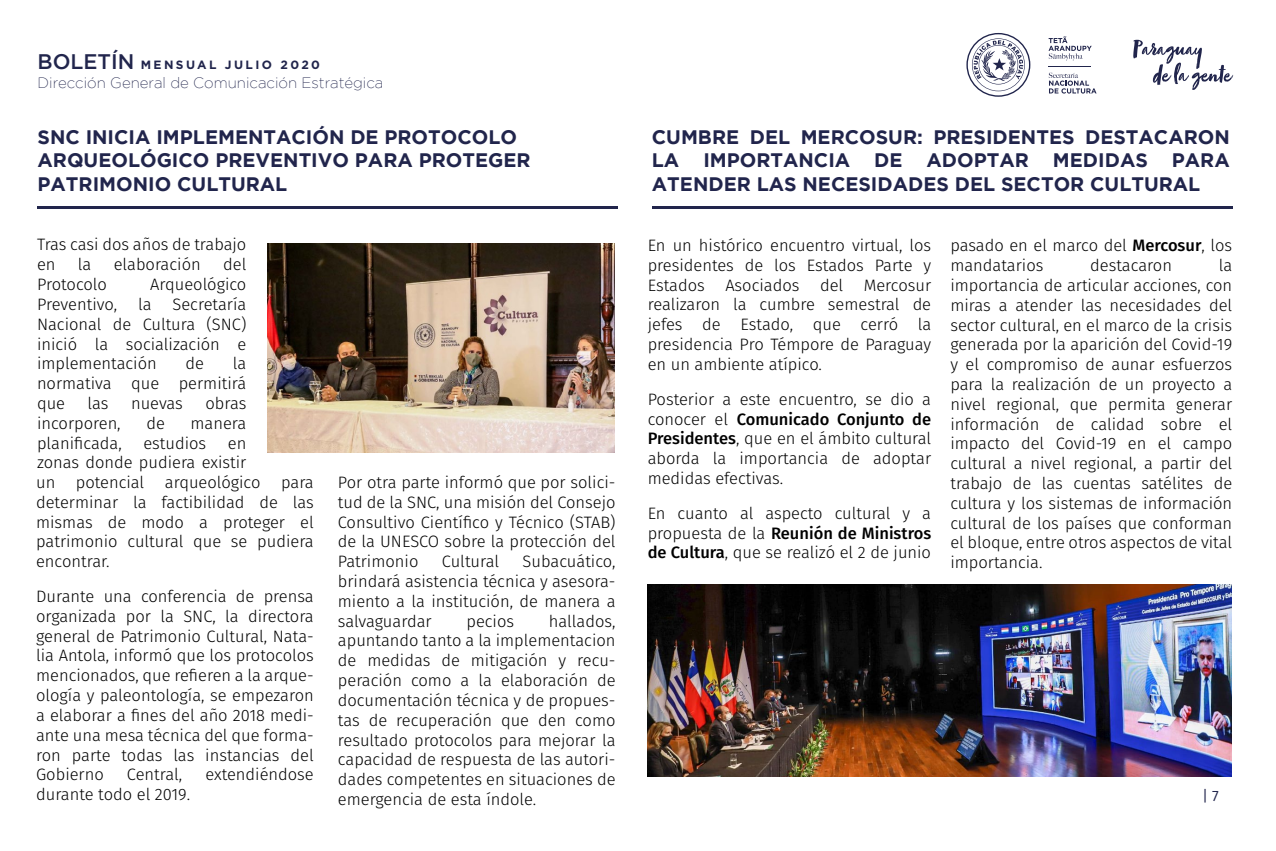
<style>
.page{position:relative;width:1276px;height:851px;background:#fff}
.page>*{position:absolute;margin:0;border:0;box-sizing:border-box;transform-origin:0 0}
.t1{font:700 19.5px/23.4px "Gotham";color:#21254c}
.t2{font:300 16.5px/19.8px "Fira Sans";color:#000;text-align:justify}
.t3{font:200 15px "Gotham";color:#21254c}
.t4{font:15px "Fira Sans";color:#21254c}
.t5{font:700 12px "Gotham";letter-spacing:.2em;color:#21254c}
.s1{font-weight:500;font-size:21px}
.s2{font-weight:500}
</style>
<div class="page">
<svg style="left:966px;top:33px;width:64px;height:64px"></svg>
<hr style="left:1048px;top:66px;width:42px;height:1px;background:#21254c">
<svg style="left:1048px;top:36px;width:43px;height:24px"></svg>
<svg style="left:1048px;top:73px;width:48px;height:21px"></svg>
<svg style="left:1133px;top:40px;width:100px;height:50px"></svg>
<hr style="left:38px;top:206px;width:580px;height:3px;background:#21254c">
<hr style="left:652px;top:206px;width:580px;height:3px;background:#21254c">
<img style="left:267px;top:243px;width:347px;height:209px">
<img style="left:647px;top:584px;width:584px;height:192px">
<p class="t5" style="left:38px;top:58px;width:284px"><span class="s1">BOLETÍN</span> MENSUAL JULIO 2020</p>
<p class="t3" style="left:38px;top:74px;width:347px">Dirección General de Comunicación Estratégica</p>
<p class="t1" style="left:38px;top:125px;width:494px">SNC INICIA IMPLEMENTACIÓN DE PROTOCOLO<br>ARQUEOLÓGICO PREVENTIVO PARA PROTEGER<br>PATRIMONIO CULTURAL</p>
<p class="t1" style="left:652px;top:125px;width:579px;text-align:justify">CUMBRE DEL MERCOSUR: PRESIDENTES DESTACARON LA IMPORTANCIA DE ADOPTAR MEDIDAS PARA ATENDER LAS NECESIDADES DEL SECTOR CULTURAL</p>
<p class="t2" style="left:37px;top:235px;width:211px">Tras casi dos años de trabajo en</p>
<p class="t2" style="left:78px;top:254px;width:15px">la</p>
<p class="t2" style="left:114px;top:254px;width:88px">elaboración</p>
<p class="t2" style="left:223px;top:254px;width:25px">del</p>
<p class="t2" style="left:37px;top:274px;width:71px">Protocolo</p>
<p class="t2" style="left:150px;top:274px;width:98px">Arqueológico</p>
<p class="t2" style="left:37px;top:294px;width:82px">Preventivo,</p>
<p class="t2" style="left:138px;top:294px;width:15px">la</p>
<p class="t2" style="left:37px;top:294px;width:211px;text-indent:135px">Secretaría Nacional de Cultura (SNC) inició la socialización e implementación</p>
<p class="t2" style="left:37px;top:353px;width:211px;text-indent:196px">la normativa que permitirá que</p>
<p class="t2" style="left:186px;top:353px;width:20px">de</p>
<p class="t2" style="left:88px;top:393px;width:22px">las</p>
<p class="t2" style="left:131px;top:393px;width:53px">nuevas</p>
<p class="t2" style="left:205px;top:393px;width:42px">obras</p>
<p class="t2" style="left:37px;top:413px;width:85px">incorporen,</p>
<p class="t2" style="left:146px;top:413px;width:20px">de</p>
<p class="t2" style="left:190px;top:413px;width:57px">manera</p>
<p class="t2" style="left:37px;top:433px;width:86px">planificada,</p>
<p class="t2" style="left:143px;top:433px;width:64px">estudios</p>
<p class="t2" style="left:37px;top:433px;width:211px;text-align:right">en<br>zonas donde pudiera existir</p>
<p class="t2" style="left:36px;top:472px;width:279px">un potencial arqueológico para determinar la factibilidad de las mismas de modo a proteger el patrimonio cultural que se pudiera encontrar.</p>
<p class="t2" style="left:36px;top:586px;width:279px">Durante una conferencia de prensa organizada por la SNC, la directora general de Patrimonio Cultural, Nata&shy;lia Antola, informó que los protocolos mencionados, que refieren a la arque&shy;ología y paleontología, se empezaron a elaborar a fines del año 2018 medi&shy;ante una mesa técnica del que forma&shy;ron parte todas las instancias del Gobierno</p>
<p class="t2" style="left:127px;top:764px;width:57px">Central,</p>
<p class="t2" style="left:205px;top:764px;width:110px">extendiéndose</p>
<p class="t2" style="left:36px;top:784px;width:156px">durante todo el 2019.</p>
<p class="t2" style="left:338px;top:472px;width:279px">Por otra parte informó que por solici&shy;tud de la SNC, una misión del Consejo Consultivo Científico y Técnico (STAB) de la UNESCO sobre la protección del Patrimonio</p>
<p class="t2" style="left:338px;top:551px;width:279px;text-indent:185px">Subacuático, brindará asistencia técnica y asesora&shy;miento a la institución, de manera a salvaguardar</p>
<p class="t2" style="left:442px;top:551px;width:59px">Cultural</p>
<p class="t2" style="left:466px;top:610px;width:49px">pecios</p>
<p class="t2" style="left:338px;top:610px;width:279px;text-indent:211px">hallados, apuntando tanto a la implementacion de medidas de mitigación y recu&shy;peración como a la elaboración de documentación técnica y de propues&shy;tas de recuperación que den como resultado protocolos para mejorar la capacidad de respuesta de las autori&shy;dades competentes en situaciones de emergencia de esta índole.</p>
<p class="t2" style="left:647px;top:235px;width:285px">En un histórico encuentro virtual, los presidentes de los Estados Parte y Estados Asociados del Mercosur realizaron la cumbre semestral de jefes de Estado, que cerró la presidencia Pro Témpore de Paraguay en un ambiente atípico.</p>
<p class="t2" style="left:647px;top:389px;width:285px">Posterior a este encuentro, se dio a conocer el <span class="s2">Comunicado Conjunto de Presidentes</span>, que en el ámbito cultural aborda la importancia de adoptar medidas efectivas.</p>
<p class="t2" style="left:647px;top:503px;width:285px">En cuanto al aspecto cultural y a propuesta de la <span class="s2">Reunión de Ministros de Cultura</span>, que se realizó el 2 de junio</p>
<p class="t2" style="left:950px;top:235px;width:283px">pasado en el marco del <span class="s2">Mercosur</span>, los mandatarios</p>
<p class="t2" style="left:950px;top:255px;width:283px;text-indent:268px">la importancia de articular acciones, con miras a atender las necesidades del sector cultural, en el marco de la crisis generada por la aparición del Covid-19 y el compromiso de aunar esfuerzos para la realización de un proyecto a nivel regional, que permita generar información de calidad sobre el impacto del Covid-19 en el campo cultural a nivel regional, a partir del trabajo de las cuentas satélites de cultura y los sistemas de información cultural de los países que conforman el bloque, entre otros aspectos de vital importancia.</p>
<p class="t2" style="left:1090px;top:255px;width:83px">destacaron</p>
<p class="t4" style="left:1202px;top:784px;width:18px">| 7</p>
</div>
